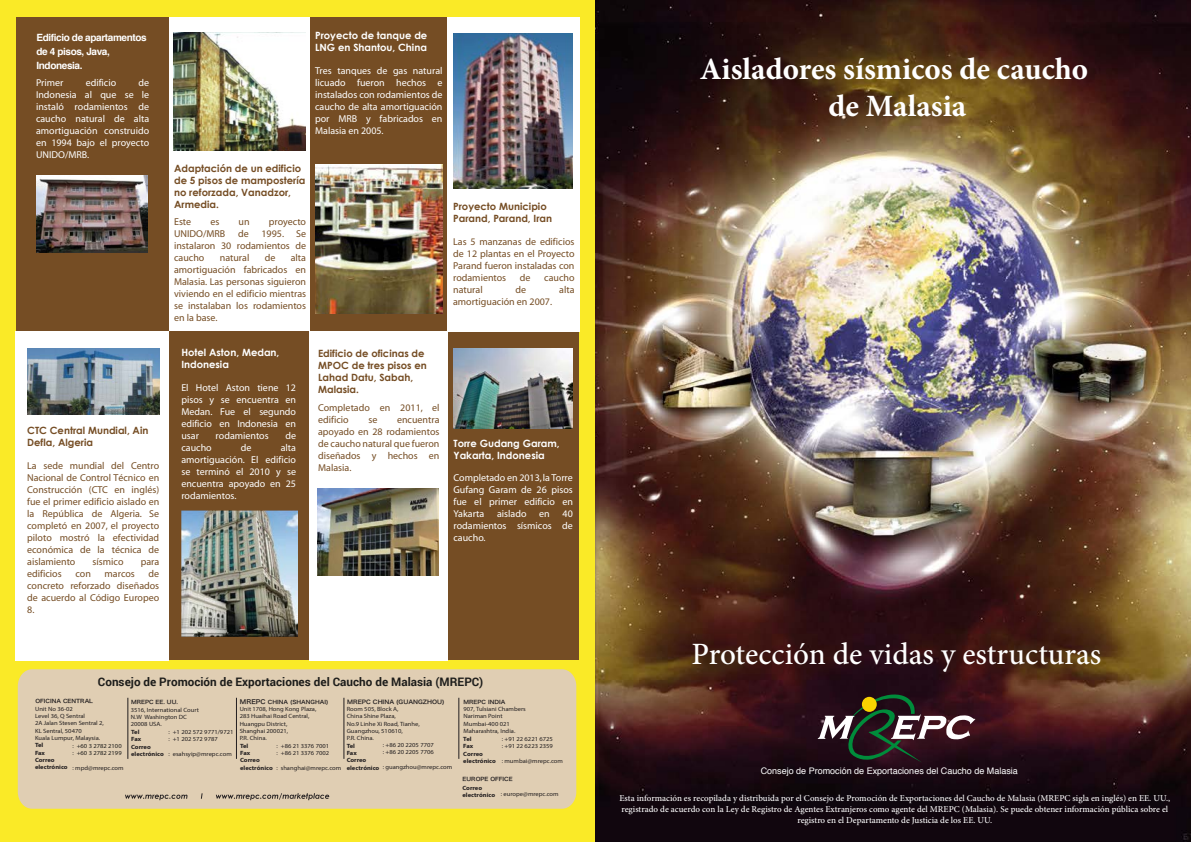
<style>
.page{position:relative;width:1191px;height:842px;background:#fff}
.page>*{position:absolute;margin:0;border:0;box-sizing:border-box;transform-origin:0 0}
.t1{font:700 31px/37.2px "Minion Pro";color:#fff;text-align:center}
.t2{font:500 31px "Minion Pro";color:#fff}
.t3{font:700 11.7px "Roboto";color:#1d1d1b}
.t4{font:10px/12px "Myriad";color:#754d24;text-align:justify}
.t5{font:10px/12px "Myriad";color:#fff;text-align:justify}
.t6{font:700 10px/12px "Century Gothic";color:#754d24}
.t7{font:700 10px/12px "Century Gothic";color:#fff}
.t8{font:700 10px/14px "Helvetica";letter-spacing:-.04em;color:#fff}
.t9{font:500 9px/10.8px "Minion Pro";color:#fff;text-align:center}
.t10{font:9px "Helvetica";color:#fff}
.t11{font:6.1px/7.3px "Myriad Pro";color:#231f20;scale:1.07 1}
.t12{font:700 6.1px/7.3px "Myriad Pro";color:#231f20;scale:1.07 1}
.t13{font:6.1px/7.3px "Myriad Pro";color:#1d1d1b;scale:1.07 1}
.t14{font:5.6px "Hiragino Sans GB W6";color:#231f20;scale:1.07 1}
.t15{font:5.3px "Hiragino Sans GB W6";color:#231f20;scale:1.07 1}
.s1{font-size:6.1px}
.s2{font-weight:400}
</style>
<div class="page">
<img style="left:595px;top:0;width:596px;height:842px">
<div style="left:0;top:0;width:595px;height:842px;background:#faea27"></div>
<div style="left:18px;top:669px;width:558px;height:140px;background:#e0ceb3"></div>
<svg style="left:125px;top:795px;width:62px;height:5px"></svg>
<svg style="left:201px;top:793px;width:2px;height:6px"></svg>
<svg style="left:216px;top:793px;width:113px;height:7px"></svg>
<div style="left:16px;top:17px;width:563px;height:643px;background:#754d24"></div>
<div style="left:169px;top:17px;width:140px;height:314px;background:#fff"></div>
<div style="left:447px;top:17px;width:132px;height:314px;background:#fff"></div>
<div style="left:16px;top:331px;width:153px;height:329px;background:#fff"></div>
<img style="left:27px;top:348px;width:132px;height:67px">
<div style="left:309px;top:331px;width:138px;height:329px;background:#fff"></div>
<img style="left:36px;top:176px;width:111px;height:76px">
<img style="left:174px;top:32px;width:131px;height:119px">
<img style="left:315px;top:165px;width:127px;height:148px">
<img style="left:453px;top:33px;width:120px;height:155px">
<img style="left:181px;top:510px;width:116px;height:127px">
<img style="left:318px;top:488px;width:120px;height:87px">
<img style="left:453px;top:349px;width:119px;height:79px">
<svg style="left:817px;top:688px;width:158px;height:74px;background:#3e3034"></svg>
<div style="left:862px;top:697px;width:14px;height:15px;background:#f9d300;border-radius:50%"></div>
<p class="t8" style="left:36px;top:30px;width:112px">Edificio de apartamentos de 4 pisos, Java,<br>Indonesia.</p>
<p class="t5" style="left:36px;top:77px;width:29px">Primer</p>
<p class="t5" style="left:86px;top:77px;width:32px">edificio</p>
<p class="t5" style="left:36px;top:77px;width:115px;text-indent:103px">de Indonesia al que se le instaló rodamientos de caucho natural de alta amortiguación construido en 1994 bajo el proyecto UNIDO/MRB.</p>
<p class="t6" style="left:27px;top:424px;width:123px">CTC Central Mundial, Ain<br>Defla, Algeria</p>
<p class="t4" style="left:27px;top:460px;width:134px">La sede mundial del Centro Nacional de Control Técnico en Construcción (CTC en inglés) fue el primer edificio aislado en la República de Algeria. Se completó en 2007, el proyecto piloto mostró la efectividad económica de la técnica de aislamiento</p>
<p class="t4" style="left:93px;top:556px;width:32px">sísmico</p>
<p class="t4" style="left:141px;top:556px;width:20px">para</p>
<p class="t4" style="left:27px;top:568px;width:36px">edificios</p>
<p class="t4" style="left:75px;top:568px;width:17px">con</p>
<p class="t4" style="left:105px;top:568px;width:32px">marcos</p>
<p class="t4" style="left:27px;top:568px;width:134px;text-indent:121px">de concreto reforzado diseñados de acuerdo al Código Europeo 8.</p>
<p class="t7" style="left:315px;top:30px;width:114px">Proyecto de tanque de<br>LNG en Shantou, China</p>
<p class="t5" style="left:315px;top:65px;width:129px">Tres tanques de gas natural licuado fueron hechos e instalados con rodamientos de caucho de alta amortiguación por MRB y fabricados en Malasia en 2005.</p>
<p class="t6" style="left:174px;top:162px;width:133px">Adaptación de un edificio de 5 pisos de mampostería no reforzada, Vanadzor,<br>Armedia.</p>
<p class="t4" style="left:174px;top:216px;width:19px">Este</p>
<p class="t4" style="left:210px;top:216px;width:10px">es</p>
<p class="t4" style="left:238px;top:216px;width:13px">un</p>
<p class="t4" style="left:269px;top:216px;width:39px">proyecto</p>
<p class="t4" style="left:174px;top:228px;width:53px">UNIDO/MRB</p>
<p class="t4" style="left:238px;top:228px;width:12px">de</p>
<p class="t4" style="left:174px;top:228px;width:134px;text-indent:87px">1995. Se instalaron 30 rodamientos de caucho</p>
<p class="t4" style="left:174px;top:252px;width:134px;text-indent:117px">alta amortiguación fabricados en Malasia. Las personas siguieron viviendo en el edificio mientras se instalaban los rodamientos en la base.</p>
<p class="t4" style="left:220px;top:252px;width:31px">natural</p>
<p class="t4" style="left:265px;top:252px;width:12px">de</p>
<p class="t7" style="left:181px;top:346px;width:100px">Hotel Aston, Medan,<br>Indonesia</p>
<p class="t5" style="left:181px;top:382px;width:116px">El Hotel Aston tiene 12 pisos y se encuentra en Medan. Fue el segundo edificio en Indonesia en usar</p>
<p class="t5" style="left:216px;top:430px;width:55px">rodamientos</p>
<p class="t5" style="left:285px;top:430px;width:12px">de</p>
<p class="t5" style="left:181px;top:442px;width:116px;text-indent:99px">alta amortiguación. El edificio se terminó el 2010 y se encuentra apoyado en 25 rodamientos.</p>
<p class="t5" style="left:181px;top:442px;width:32px">caucho</p>
<p class="t5" style="left:241px;top:442px;width:12px">de</p>
<p class="t6" style="left:318px;top:347px;width:110px">Edificio de oficinas de<br>MPOC de tres pisos en<br>Lahad Datu, Sabah,<br>Malasia.</p>
<p class="t4" style="left:318px;top:402px;width:123px">Completado en 2011, el edificio</p>
<p class="t4" style="left:318px;top:414px;width:123px;text-indent:79px">encuentra apoyado en 28 rodamientos de caucho natural que fueron diseñados y hechos en Malasia.</p>
<p class="t4" style="left:368px;top:414px;width:10px">se</p>
<p class="t6" style="left:453px;top:200px;width:100px">Proyecto Municipio<br>Parand, Parand, Iran</p>
<p class="t4" style="left:453px;top:236px;width:123px">Las 5 manzanas de edificios de 12 plantas en el Proyecto Parand fueron instaladas con rodamientos</p>
<p class="t4" style="left:520px;top:272px;width:12px">de</p>
<p class="t4" style="left:544px;top:272px;width:32px">caucho</p>
<p class="t4" style="left:453px;top:284px;width:31px">natural</p>
<p class="t4" style="left:515px;top:284px;width:12px">de</p>
<p class="t4" style="left:559px;top:284px;width:17px">alta</p>
<p class="t4" style="left:453px;top:296px;width:100px">amortiguación en 2007.</p>
<p class="t7" style="left:453px;top:437px;width:108px">Torre Gudang Garam,<br>Yakarta, Indonesia</p>
<p class="t5" style="left:453px;top:472px;width:121px">Completado en 2013, la Torre Gufang Garam de 26 pisos fue el primer edificio en Yakarta</p>
<p class="t5" style="left:497px;top:508px;width:31px">aislado</p>
<p class="t5" style="left:539px;top:508px;width:12px">en</p>
<p class="t5" style="left:453px;top:508px;width:121px;text-indent:109px">40 rodamientos sísmicos de caucho.</p>
<p class="t3" style="left:98px;top:673px;width:387px">Consejo de Promoción de Exportaciones del Caucho de Malasia (MREPC)</p>
<p class="t15" style="left:240px;top:698px;width:84px"><span class="s1">MREPC</span> CHINA (SHANGHAI)</p>
<p class="t14" style="left:347px;top:698px;width:93px">MREPC CHINA (GUANGZHOU)</p>
<p class="t11" style="left:240px;top:705px;width:73px">Unit 1708, Hong Kong Plaza,<br>283 Huaihai Road Central,<br>Huangpu District,<br>Shanghai 200021,<br>P.R. China.</p>
<p class="t11" style="left:347px;top:705px;width:70px">Room 505, Block A,<br>China Shine Plaza,<br>No.9 Linhe Xi Road, Tianhe,<br>Guangzhou, 510610,<br>P.R. China.</p>
<p class="t15" style="left:35px;top:698px;width:55px">OFICINA CENTRAL</p>
<p class="t11" style="left:35px;top:705px;width:66px">Unit No 36-02<br>Level 36, Q Sentral<br>2A Jalan Stesen Sentral 2,<br>KL Sentral, 50470<br>Kuala Lumpur, Malaysia.</p>
<p class="t12" style="left:35px;top:741px;width:32px">Tel<br>Fax<br>Correo electrónico</p>
<p class="t13" style="left:73px;top:742px;width:47px">: +60 3 2782 2100 : +60 3 2782 2199</p>
<p class="t11" style="left:73px;top:764px;width:49px">: mpd@mrepc.com</p>
<p class="t15" style="left:131px;top:699px;width:45px">MREPC EE. UU.</p>
<p class="t11" style="left:131px;top:706px;width:65px">3516, International Court<br>N.W Washington DC<br>20008 USA.</p>
<p class="t12" style="left:131px;top:728px;width:32px">Tel<br>Fax<br>Correo electrónico</p>
<p class="t11" style="left:169px;top:728px;width:62px">: +1 202 572 9771/9721 : +1 202 572 9787</p>
<p class="t12" style="left:347px;top:742px;width:32px">Tel<br>Fax<br>Correo electrónico</p>
<p class="t11" style="left:383px;top:741px;width:49px">: +86 20 2205 7707 : +86 20 2205 7706</p>
<p class="t11" style="left:169px;top:750px;width:61px">: esahsyip@mrepc.com</p>
<p class="t12" style="left:240px;top:742px;width:32px">Tel<br>Fax<br>Correo electrónico</p>
<p class="t11" style="left:277px;top:742px;width:51px">: +86 21 3376 7001 : +86 21 3376 7002</p>
<p class="t11" style="left:383px;top:763px;width:67px">: guangzhou@mrepc.com</p>
<p class="t11" style="left:277px;top:764px;width:62px">: shanghai@mrepc.com</p>
<p class="t15" style="left:463px;top:698px;width:41px">MREPC INDIA</p>
<p class="t11" style="left:463px;top:705px;width:60px">907, Tulsiani Chambers<br>Nariman Point<br>Mumbai-400 021<br>Maharashtra, India.</p>
<p class="t12" style="left:463px;top:735px;width:32px">Tel<br>Fax<br>Correo electrónico</p>
<p class="t11" style="left:502px;top:735px;width:49px">: +91 22 6221 6725 : +91 22 6223 2359</p>
<p class="t11" style="left:502px;top:757px;width:59px">: mumbai@mrepc.com</p>
<p class="t15" style="left:462px;top:776px;width:48px">EUROPE OFFICE</p>
<p class="t12" style="left:462px;top:784px;width:91px;line-height:6.9px">Correo<br>electrónico <span class="s2">: europe@mrepc.com</span></p>
<h1 class="t1" style="left:700px;top:50px;width:390px">Aisladores sísmicos de caucho de Malasia</h1>
<h1 class="t2" style="left:691px;top:633px;width:411px">Protección de vidas y estructuras</h1>
<p class="t10" style="left:760px;top:764px;width:259px">Consejo de Promoción de Exportaciones del Caucho de Malasia</p>
<p class="t9" style="left:619px;top:793px;width:552px">Esta información es recopilada y distribuida por el Consejo de Promoción de Exportaciones del Caucho de Malasia (MREPC sigla en inglés) en EE. UU., registrado de acuerdo con la Ley de Registro de Agentes Extranjeros como agente del MREPC (Malasia). Se puede obtener información pública sobre el registro en el Departamento de Justicia de los EE. UU.</p>
</div>
